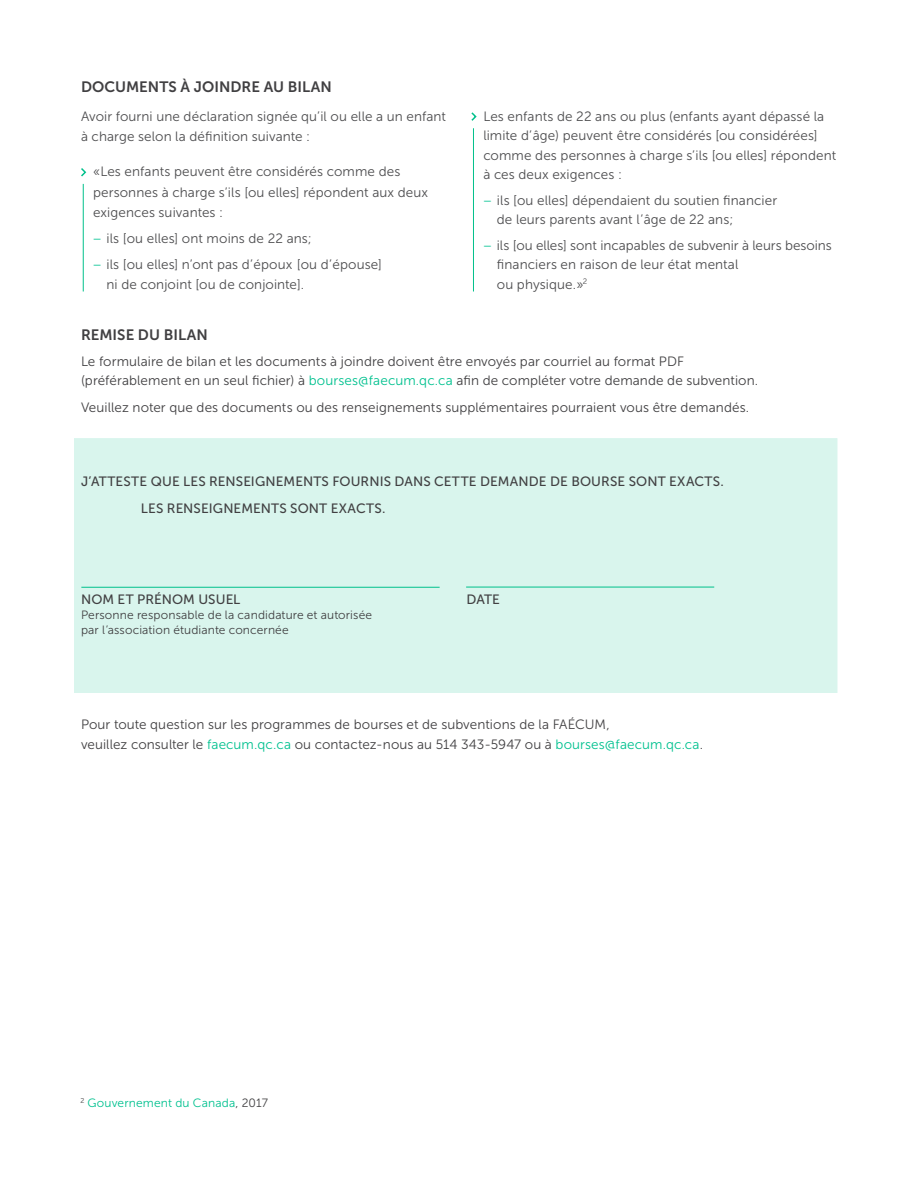
<style>
.page{position:relative;width:918px;height:1188px;background:#fff}
.page>*{position:absolute;margin:0;border:0;box-sizing:border-box;transform-origin:0 0}
.t1{font:15px "Museo Sans 700";color:#414042}
.t2{font:13.5px/19.5px "Museo Sans 300";letter-spacing:.005em;color:#4d4d4f}
.t3{font:13.5px/19.5px "Museo Sans 300";letter-spacing:.005em;color:#414042}
.t4{font:13.5px/27px "Museo Sans 500";letter-spacing:.01em;color:#414042}
.t5{font:12px/15px "Museo Sans 300";letter-spacing:.01em;color:#414042}
.t6{font:12px "Museo Sans 300";letter-spacing:.015em;color:#00c18f}
.s1{color:#00c292}
.s2{color:#00c18f}
.s3{color:#414042}
</style>
<div class="page">
<div style="left:74px;top:438px;width:763px;height:255px;background:#d9f5ed"></div>
<hr style="left:81px;top:587px;width:359px;height:1px;background:#00c08b">
<hr style="left:466px;top:587px;width:248px;height:1px;background:#00c08b">
<svg style="left:81px;top:168px;width:6px;height:9px"></svg>
<svg style="left:471px;top:112px;width:6px;height:9px"></svg>
<hr style="left:473px;top:128px;width:1px;height:163px;background:#00c08b">
<hr style="left:83px;top:184px;width:1px;height:107px;background:#00c08b">
<p class="t1" style="left:81px;top:79px;width:252px">DOCUMENTS À JOINDRE AU BILAN</p>
<p class="t2" style="left:81px;top:107px;width:367px;line-height:20.1px">Avoir fourni une déclaration signée qu’il ou elle a un enfant à charge selon la définition suivante :</p>
<p class="t2" style="left:93px;top:162px;width:337px;line-height:20.1px">« Les enfants peuvent être considérés comme des personnes à charge s’ils [ou elles] répondent aux deux exigences suivantes :</p>
<p class="t2" style="left:93px;top:225px;width:291px;line-height:26.1px"><span class="s1">−</span> ils [ou elles] ont moins de 22 ans;<br><span class="s1">−</span> ils [ou elles] n’ont pas d’époux [ou d’épouse]</p>
<p class="t2" style="left:106px;top:275px;width:199px">ni de conjoint [ou de conjointe].</p>
<p class="t2" style="left:483px;top:106px;width:354px">Les enfants de 22 ans ou plus (enfants ayant dépassé la limite d’âge) peuvent être considérés [ou considérées] comme des personnes à charge s’ils [ou elles] répondent à ces deux exigences :</p>
<p class="t2" style="left:497px;top:190px;width:282px;text-indent:-14px"><span class="s1">−</span> ils [ou elles] dépendaient du soutien financier de leurs parents avant l’âge de 22 ans ;</p>
<p class="t2" style="left:497px;top:235px;width:337px;text-indent:-14px"><span class="s1">−</span> ils [ou elles] sont incapables de subvenir à leurs besoins financiers en raison de leur état mental<br>ou physique. »<sup>2</sup></p>
<p class="t1" style="left:81px;top:326px;width:128px">REMISE DU BILAN</p>
<p class="t3" style="left:81px;top:352px;width:679px">Le formulaire de bilan et les documents à joindre doivent être envoyés par courriel au format PDF (préférablement en un seul fichier) à <span class="s2">bourses@faecum.qc.ca</span> afin de compléter votre demande de subvention.</p>
<p class="t3" style="left:81px;top:398px;width:670px">Veuillez noter que des documents ou des renseignements supplémentaires pourraient vous être demandés.</p>
<p class="t4" style="left:141px;top:468px;width:585px;text-indent:-60px">J’ATTESTE QUE LES RENSEIGNEMENTS FOURNIS DANS CETTE DEMANDE DE BOURSE SONT EXACTS.<br>LES RENSEIGNEMENTS SONT EXACTS.</p>
<p class="t4" style="left:81px;top:586px;width:161px">NOM ET PRÉNOM USUEL</p>
<p class="t4" style="left:467px;top:586px;width:35px">DATE</p>
<p class="t5" style="left:81px;top:608px;width:293px">Personne responsable de la candidature et autorisée par l’association étudiante concernée</p>
<p class="t3" style="left:81px;top:715px;width:624px">Pour toute question sur les programmes de bourses et de subventions de la FAÉCUM,<br>veuillez consulter le <span class="s2">faecum.qc.ca</span> ou contactez-nous au 514 343-5947 ou à <span class="s2">bourses@faecum.qc.ca</span>.</p>
<p class="t6" style="left:80px;top:1096px;width:189px"><sup>2</sup> Gouvernement du Canada<span class="s3">, 2017</span></p>
</div>
